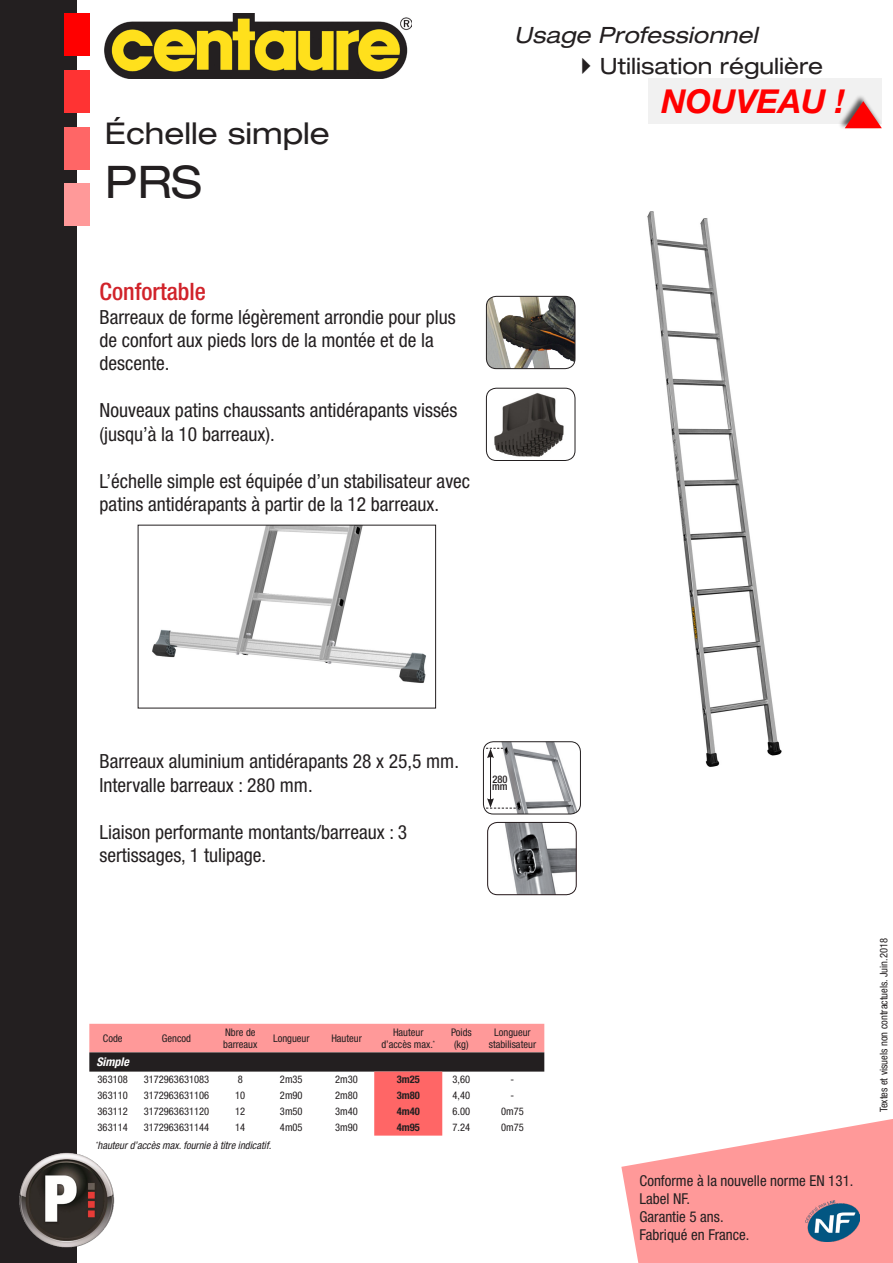
<style>
.page{position:relative;width:893px;height:1263px;background:#fff}
.page>*{position:absolute;margin:0;border:0;box-sizing:border-box;transform-origin:0 0}
.t1{font:expanded 45px "Helvetica Neue LT Std";color:#231f20}
.t2{font:italic 700 33px "Helvetica Neue LT Std";color:#f00}
.t3{font:expanded 30px "Helvetica Neue LT Std";color:#231f20}
.t4{font:500 condensed 24px "Helvetica Neue LT Std";color:#d1232a}
.t5{font:expanded 22.5px "Helvetica Neue LT Std";color:#231f20}
.t6{font:italic expanded 22.5px "Helvetica Neue LT Std";color:#231f20}
.t7{font:condensed 19.5px/23.4px "Helvetica Neue LT Std";color:#231f20}
.t8{font:condensed 15px "Helvetica Neue LT Std";color:#231f20}
.t9{font:italic 700 condensed 12px "Helvetica Neue LT Std";color:#fff}
.t10{font:condensed 10.5px/12.6px "Helvetica Neue LT Std";color:#231f20;text-align:center}
.t11{font:italic condensed 10.5px "Helvetica Neue LT Std";color:#231f20}
.t12{font:700 condensed 10.5px "Helvetica Neue LT Std";color:#231f20}
.t13{font:500 condensed 10.5px "Helvetica Neue LT Std";color:#231f20}
</style>
<div class="page">
<svg style="left:89px;top:1024px;width:455px;height:111px"></svg>
<img style="left:105px;top:13px;width:306px;height:65px">
<svg style="left:621px;top:1119px;width:272px;height:144px"></svg>
<div style="left:649px;top:79px;width:233px;height:45px;background:#f1f1f1"></div>
<div style="left:837px;top:94px;width:46px;height:36px;background:#231f20;opacity:.75"></div>
<svg style="left:845px;top:101px;width:37px;height:27px"></svg>
<div style="left:0;top:0;width:77px;height:1263px;background:#231f20"></div>
<div style="left:64px;top:13px;width:25px;height:43px;background:#f00"></div>
<div style="left:64px;top:70px;width:25px;height:43px;background:#f33"></div>
<div style="left:64px;top:127px;width:25px;height:42px;background:#f66"></div>
<div style="left:64px;top:184px;width:25px;height:42px;background:#f99"></div>
<img style="left:19px;top:1152px;width:96px;height:96px">
<img style="left:805px;top:1201px;width:54px;height:40px">
<img style="left:647px;top:211px;width:135px;height:556px">
<img style="left:486px;top:388px;width:89px;height:72px">
<div style="left:486px;top:388px;width:89px;height:73px;border:1px solid #231f20;border-radius:10px"></div>
<img style="left:486px;top:296px;width:89px;height:73px">
<div style="left:486px;top:296px;width:89px;height:73px;border:1px solid #231f20;border-radius:10px"></div>
<img style="left:488px;top:822px;width:88px;height:73px">
<div style="left:487px;top:822px;width:90px;height:73px;border:1px solid #231f20;border-radius:10px"></div>
<img style="left:152px;top:527px;width:274px;height:156px">
<img style="left:485px;top:742px;width:95px;height:72px">
<div style="left:483px;top:741px;width:98px;height:73px;border:1px solid #231f20;border-radius:10px"></div>
<hr style="left:490px;top:756px;width:1px;height:45px;background:#231f20">
<svg style="left:486px;top:748px;width:17px;height:10px"></svg>
<svg style="left:486px;top:798px;width:30px;height:11px"></svg>
<p class="t3" style="left:105px;top:115px;width:227px">Échelle simple</p>
<p class="t1" style="left:105px;top:155px;width:98px">PRS</p>
<p class="t4" style="left:100px;top:277px;width:108px">Confortable</p>
<p class="t7" style="left:100px;top:305px;width:358px">Barreaux de forme légèrement arrondie pour plus de confort aux pieds lors de la montée et de la descente.</p>
<p class="t7" style="left:100px;top:399px;width:359px">Nouveaux patins chaussants antidérapants vissés (jusqu’à la 10 barreaux).</p>
<p class="t7" style="left:100px;top:469px;width:372px">L’échelle simple est équipée d’un stabilisateur avec patins antidérapants à partir de la 12 barreaux.</p>
<p class="t6" style="left:514px;top:21px;width:245px">Usage Professionnel</p>
<p class="t5" style="left:600px;top:52px;width:225px">Utilisation régulière</p>
<p class="t2" style="left:661px;top:81px;width:185px">NOUVEAU !</p>
<p class="t7" style="left:100px;top:750px;width:361px">Barreaux aluminium antidérapants 28 x 25,5 mm.</p>
<p class="t7" style="left:100px;top:773px;width:215px">Intervalle barreaux : 280 mm.</p>
<p class="t7" style="left:100px;top:820px;width:309px">Liaison performante montants/barreaux : 3 sertissages, 1 tulipage.</p>
<p class="t13" style="left:492px;top:773px;width:17px">280</p>
<p class="t13" style="left:492px;top:780px;width:17px">mm</p>
<p class="t10" style="left:103px;top:1032px;width:21px">Code</p>
<p class="t10" style="left:162px;top:1032px;width:31px">Gencod</p>
<p class="t10" style="left:223px;top:1025px;width:36px;text-align:left">Nbre de barreaux</p>
<p class="t10" style="left:273px;top:1032px;width:38px">Longueur</p>
<p class="t10" style="left:331px;top:1032px;width:32px">Hauteur</p>
<p class="t10" style="left:381px;top:1025px;width:55px">Hauteur d’accès max.<sup>*</sup></p>
<p class="t10" style="left:451px;top:1025px;width:22px">Poids</p>
<p class="t10" style="left:454px;top:1038px;width:16px">(kg)</p>
<p class="t10" style="left:489px;top:1025px;width:49px">Longueur stabilisateur</p>
<p class="t9" style="left:96px;top:1055px;width:34px">Simple</p>
<p class="t10" style="left:98px;top:1073px;width:32px">363108</p>
<p class="t10" style="left:144px;top:1073px;width:67px">3172963631083</p>
<p class="t10" style="left:238px;top:1073px;width:7px">8</p>
<p class="t10" style="left:280px;top:1073px;width:24px">2m35</p>
<p class="t10" style="left:335px;top:1073px;width:24px">2m30</p>
<p class="t12" style="left:397px;top:1073px;width:25px">3m25</p>
<p class="t10" style="left:453px;top:1073px;width:19px">3,60</p>
<p class="t10" style="left:511px;top:1073px;width:5px">-</p>
<p class="t10" style="left:98px;top:1089px;width:32px">363110</p>
<p class="t10" style="left:144px;top:1089px;width:67px">3172963631106</p>
<p class="t10" style="left:235px;top:1089px;width:12px">10</p>
<p class="t10" style="left:280px;top:1089px;width:24px">2m90</p>
<p class="t10" style="left:335px;top:1089px;width:24px">2m80</p>
<p class="t12" style="left:397px;top:1089px;width:25px">3m80</p>
<p class="t10" style="left:453px;top:1089px;width:19px">4,40</p>
<p class="t10" style="left:511px;top:1089px;width:5px">-</p>
<p class="t10" style="left:98px;top:1105px;width:32px">363112</p>
<p class="t10" style="left:144px;top:1105px;width:67px">3172963631120</p>
<p class="t10" style="left:235px;top:1105px;width:12px">12</p>
<p class="t10" style="left:280px;top:1105px;width:24px">3m50</p>
<p class="t10" style="left:335px;top:1105px;width:24px">3m40</p>
<p class="t12" style="left:397px;top:1105px;width:25px">4m40</p>
<p class="t10" style="left:453px;top:1105px;width:19px">6.00</p>
<p class="t10" style="left:501px;top:1105px;width:24px">0m75</p>
<p class="t10" style="left:98px;top:1121px;width:32px">363114</p>
<p class="t10" style="left:144px;top:1121px;width:67px">3172963631144</p>
<p class="t10" style="left:235px;top:1121px;width:12px">14</p>
<p class="t10" style="left:280px;top:1121px;width:24px">4m05</p>
<p class="t10" style="left:335px;top:1121px;width:24px">3m90</p>
<p class="t12" style="left:397px;top:1121px;width:25px">4m95</p>
<p class="t10" style="left:453px;top:1121px;width:19px">7.24</p>
<p class="t10" style="left:501px;top:1121px;width:24px">0m75</p>
<p class="t11" style="left:95px;top:1139px;width:177px"><sup>*</sup>hauteur d’accès max. fournie à titre indicatif.</p>
<p class="t8" style="left:639px;top:1172px;width:215px">Conforme à la nouvelle norme EN 131.</p>
<p class="t8" style="left:639px;top:1190px;width:52px">Label NF.</p>
<p class="t8" style="left:639px;top:1208px;width:86px">Garantie 5 ans.</p>
<p class="t8" style="left:639px;top:1226px;width:111px">Fabriqué en France.</p>
<p class="t10" style="left:877px;top:1112px;width:176px;rotate:-90deg">Textes et visuels non contractuels. Juin.2018</p>
</div>
